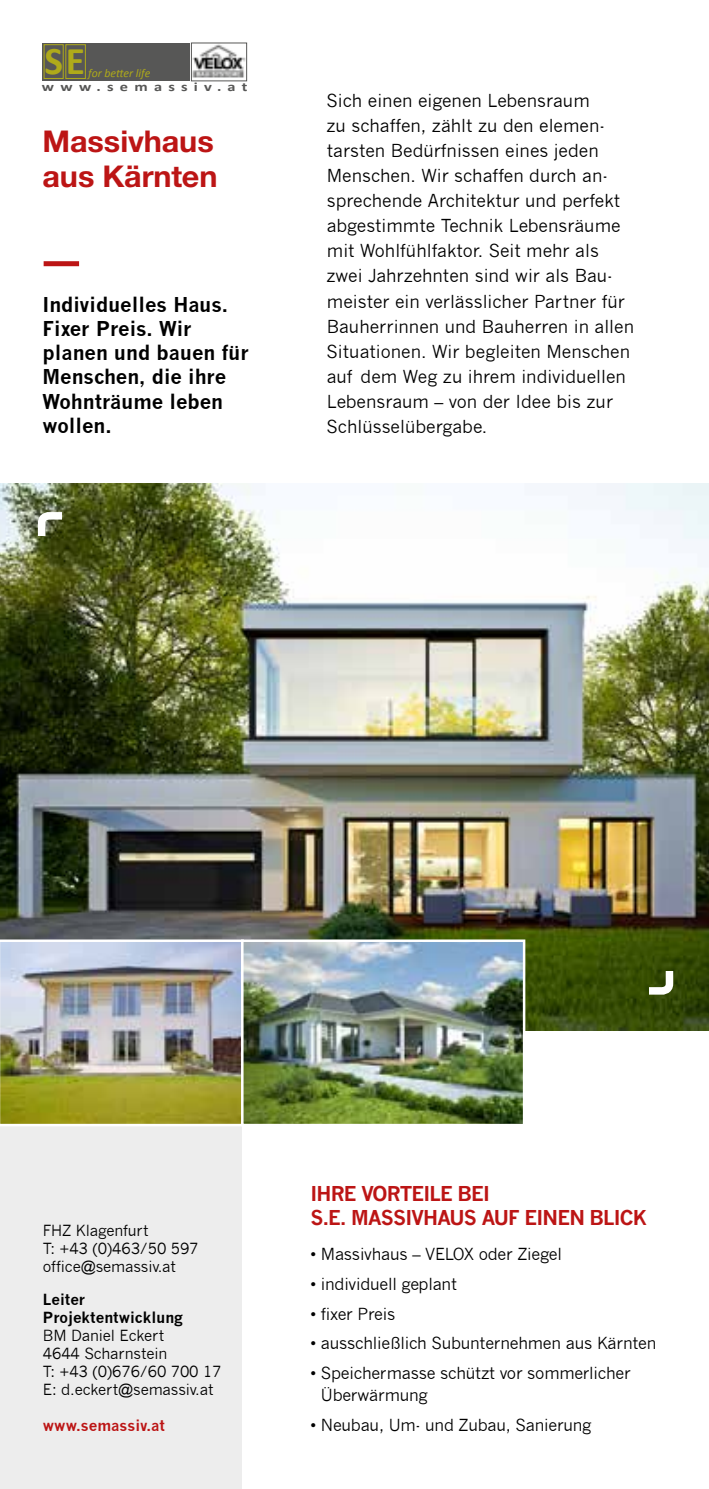
<style>
.page{position:relative;width:709px;height:1489px;background:#fff}
.page>*{position:absolute;margin:0;border:0;box-sizing:border-box;transform-origin:0 0}
.t1{font:700 39.25px "Calibri";color:#afaa1a}
.t2{font:700 30px/35px "Helvetica Neue";letter-spacing:-.005em;color:#bc1515}
.t3{font:700 20px/24px "News Gothic";color:#000}
.t4{font:700 20px/24px "News Gothic";letter-spacing:-.04em;color:#bc1515}
.t5{font:17.5px/25px "News Gothic";color:#000}
.t6{font:16.25px/22.5px "News Gothic";letter-spacing:-.015em;color:#000}
.t7{font:15px/18px "News Gothic";letter-spacing:-.01em;color:#000}
.t8{font:700 15px/18px "News Gothic";color:#000}
.t9{font:700 15px "News Gothic";color:#bc1515}
.t10{font:700 13px "Calibri";letter-spacing:.38em;color:#575756;scale:1.27 1}
.t11{font:italic 11.75px "Calibri";color:#afaa1a}
</style>
<div class="page">
<img style="left:0;top:484px;width:709px;height:546px">
<div style="left:0;top:1105px;width:242px;height:383px;background:#ededed"></div>
<img style="left:0;top:938px;width:240px;height:188px">
<img style="left:240px;top:938px;width:286px;height:188px">
<div style="left:44px;top:261px;width:35px;height:5px;background:#bc1515"></div>
<svg style="left:650px;top:971px;width:23px;height:23px"></svg>
<svg style="left:38px;top:512px;width:23px;height:23px"></svg>
<div style="left:42px;top:43px;width:147px;height:38px;background:#575756"></div>
<div style="left:44px;top:45px;width:19px;height:34px;border:1px solid #afaa1a"></div>
<div style="left:66px;top:45px;width:19px;height:34px;border:1px solid #afaa1a"></div>
<img style="left:193px;top:45px;width:52px;height:33px">
<div style="left:191px;top:43px;width:56px;height:38px;border:1px solid #575756"></div>
<h1 class="t1" style="left:44px;top:36px;width:42px">SE</h1>
<p class="t11" style="left:88px;top:65px;width:64px">for better life</p>
<p class="t10" style="left:42px;top:78px;width:163px">www.semassiv.at</p>
<h2 class="t2" style="left:43px;top:123px;width:176px">Massivhaus aus Kärnten</h2>
<p class="t3" style="left:43px;top:293px;width:208px">Individuelles Haus.<br>Fixer Preis. Wir planen und bauen für<br>Menschen, die ihre<br>Wohnträume leben wollen.</p>
<p class="t5" style="left:326px;top:89px;width:309px">Sich einen eigenen Lebensraum<br>zu schaffen, zählt zu den elemen&shy;tarsten Bedürfnissen eines jeden Menschen. Wir schaffen durch an&shy;sprechende Architektur und perfekt abgestimmte Technik Lebensräume mit Wohlfühlfaktor. Seit mehr als zwei Jahrzehnten sind wir als Bau&shy;meister ein verlässlicher Partner für Bauherrinnen und Bauherren in allen Situationen. Wir begleiten Menschen auf dem Weg zu ihrem individuellen Lebensraum – von der Idee bis zur Schlüsselübergabe.</p>
<p class="t7" style="left:43px;top:1221px;width:157px">FHZ Klagenfurt<br>T: +43 (0)463/50 597 office@semassiv.at</p>
<p class="t8" style="left:43px;top:1289px;width:141px">Leiter<br>Projektentwicklung</p>
<p class="t7" style="left:43px;top:1326px;width:180px">BM Daniel Eckert<br>4644 Scharnstein<br>T: +43 (0)676/60 700 17<br>E: d.eckert@semassiv.at</p>
<p class="t9" style="left:43px;top:1415px;width:123px">www.semassiv.at</p>
<p class="t4" style="left:310px;top:1181px;width:338px">IHRE VORTEILE BEI<br>S.E. MASSIVHAUS AUF EINEN BLICK</p>
<p class="t6" style="left:310px;top:1243px;width:253px">• Massivhaus – VELOX oder Ziegel</p>
<p class="t6" style="left:310px;top:1272px;width:148px">• individuell geplant</p>
<p class="t6" style="left:310px;top:1302px;width:86px">• fixer Preis</p>
<p class="t6" style="left:310px;top:1331px;width:347px">• ausschließlich Subunternehmen aus Kärnten</p>
<p class="t6" style="left:321px;top:1361px;width:311px;text-indent:-10px">• Speichermasse schützt vor sommerlicher<br>Überwärmung</p>
<p class="t6" style="left:310px;top:1413px;width:282px">• Neubau, Um- und Zubau, Sanierung</p>
</div>
